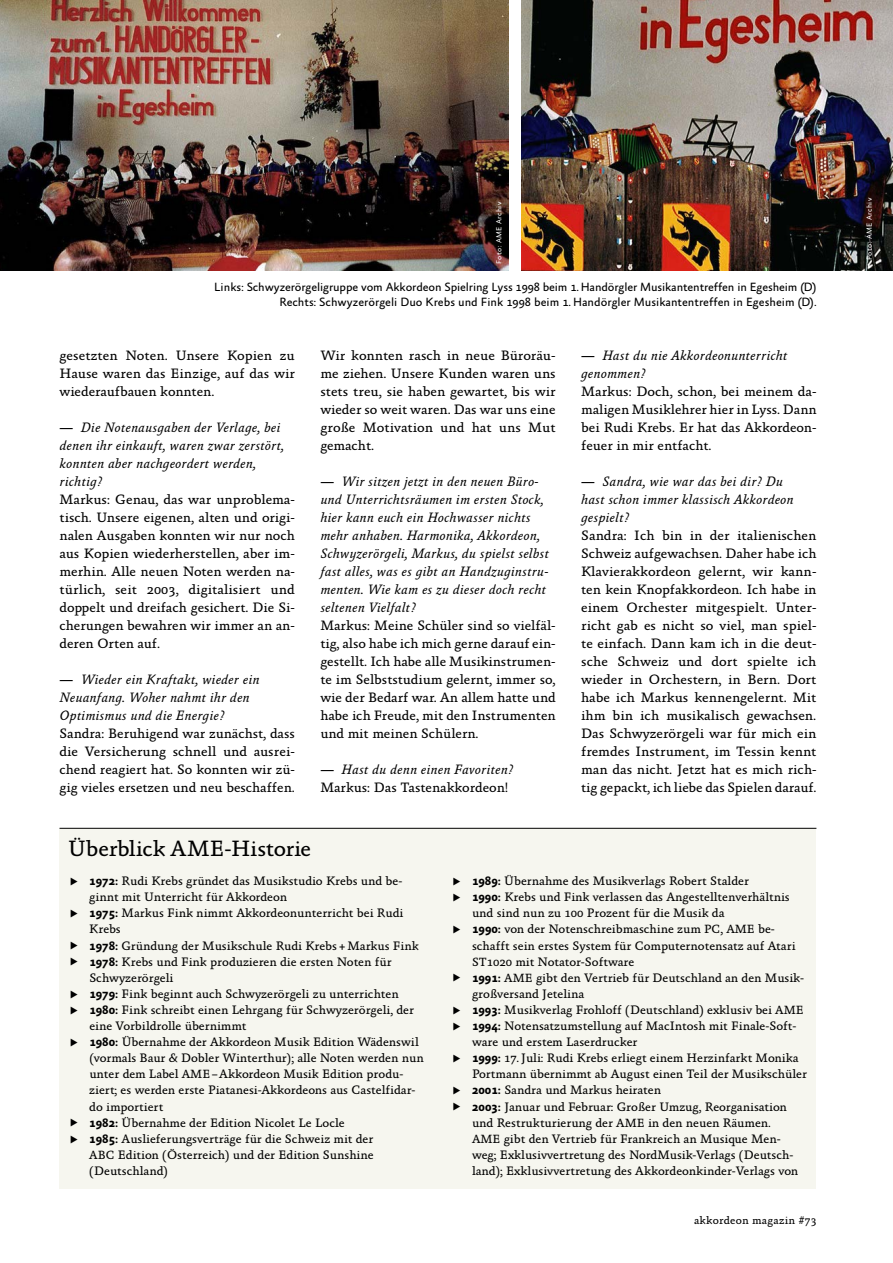
<style>
.page{position:relative;width:893px;height:1263px;background:#fff}
.page>*{position:absolute;margin:0;border:0;box-sizing:border-box;transform-origin:0 0}
.t1{font:22.5px "Absara";letter-spacing:-.01em;color:#000}
.t2{font:13.8px/18px "Absara";color:#000;text-align:justify}
.t3{font:italic 13.8px/18px "Absara";color:#000}
.t4{font:12.45px/16px "Absara";color:#000}
.t5{font:12.15px/15px "Absara Sans";letter-spacing:-.01em;color:#000;text-align:right}
.t6{font:11.25px "Absara";letter-spacing:.025em;color:#000}
.t7{font:7.5px "Absara Sans";letter-spacing:.05em;color:#fff}
.s1{font-weight:500;font-style:normal}
.s2{font-weight:500}
.s3{font-style:italic}
.s4{font-family:"Absara Sans";font-weight:700}
.s5{font-size:12.15px}
</style>
<div class="page">
<img style="left:521px;top:0;width:372px;height:270px">
<img style="left:0;top:0;width:508px;height:270px">
<div style="left:60px;top:828px;width:756px;height:360px;background:#f6f6ef"></div>
<hr style="left:60px;top:828px;width:756px;height:1px;background:#000">
<p class="t7" style="left:495px;top:264px;width:63px;rotate:-90deg">Foto: AME Archiv</p>
<p class="t7" style="left:865px;top:260px;width:63px;rotate:-90deg">Foto: AME Archiv</p>
<p class="t5" style="left:214px;top:280px;width:604px">Links: Schwyzerörgeligruppe vom Akkordeon Spielring Lyss 1998 beim 1. Handörgler Musikantentreffen in Egesheim (D)<br>Rechts: Schwyzerörgeli Duo Krebs und Fink 1998 beim 1. Handörgler Musikantentreffen in Egesheim (D).</p>
<p class="t2" style="left:60px;top:347px;width:237px">gesetzten Noten. Unsere Kopien zu Hause waren das Einzige, auf das wir wiederaufbauen konnten.</p>
<p class="t3" style="left:60px;top:419px;width:226px"><span class="s1">—</span> Die Notenausgaben der Verlage, bei denen ihr einkauft, waren zwar zerstört, konnten aber nachgeordert werden, richtig?</p>
<p class="t2" style="left:60px;top:491px;width:237px">Markus: Genau, das war unproblema&shy;tisch. Unsere eigenen, alten und origi&shy;nalen Ausgaben konnten wir nur noch aus Kopien wiederherstellen, aber im&shy;merhin. Alle neuen Noten werden na&shy;türlich, seit 2003, digitalisiert und doppelt und dreifach gesichert. Die Si&shy;cherungen bewahren wir immer an an&shy;deren Orten auf.</p>
<p class="t3" style="left:60px;top:671px;width:202px"><span class="s1">—</span> Wieder ein Kraftakt, wieder ein<br>Neuanfang. Woher nahmt ihr den<br>Optimismus und die Energie?</p>
<p class="t2" style="left:60px;top:725px;width:237px">Sandra: Beruhigend war zunächst, dass die Versicherung schnell und ausrei&shy;chend reagiert hat. So konnten wir zü&shy;gig vieles ersetzen und neu beschaffen.</p>
<p class="t2" style="left:320px;top:347px;width:237px">Wir konnten rasch in neue Büroräu&shy;me ziehen. Unsere Kunden waren uns stets treu, sie haben gewartet, bis wir wieder so weit waren. Das war uns eine große Motivation und hat uns Mut gemacht.</p>
<p class="t3" style="left:320px;top:473px;width:230px"><span class="s1">—</span> Wir sitzen jetzt in den neuen Büro&shy;und Unterrichtsräumen im ersten Stock, hier kann euch ein Hochwasser nichts mehr anhaben. Harmonika, Akkordeon, Schwyzerörgeli, Markus, du spielst selbst fast alles, was es gibt an Handzuginstru&shy;menten. Wie kam es zu dieser doch recht seltenen Vielfalt?</p>
<p class="t2" style="left:320px;top:617px;width:237px">Markus: Meine Schüler sind so vielfäl&shy;tig, also habe ich mich gerne darauf ein&shy;gestellt. Ich habe alle Musikinstrumen&shy;te im Selbststudium gelernt, immer so, wie der Bedarf war. An allem hatte und habe ich Freude, mit den Instrumenten und mit meinen Schülern.</p>
<p class="t2" style="left:320px;top:761px;width:195px"><span class="s2">—</span> <span class="s3">Hast du denn einen Favoriten?<br></span>Markus: Das Tastenakkordeon!</p>
<p class="t3" style="left:581px;top:347px;width:208px"><span class="s1">—</span> Hast du nie Akkordeonunterricht genommen?</p>
<p class="t2" style="left:581px;top:383px;width:237px">Markus: Doch, schon, bei meinem da&shy;maligen Musiklehrer hier in Lyss. Dann bei Rudi Krebs. Er hat das Akkordeon&shy;feuer in mir entfacht.</p>
<p class="t3" style="left:581px;top:473px;width:214px"><span class="s1">—</span> Sandra, wie war das bei dir? Du hast schon immer klassisch Akkordeon gespielt?</p>
<p class="t2" style="left:581px;top:527px;width:237px">Sandra: Ich bin in der italienischen Schweiz aufgewachsen. Daher habe ich Klavierakkordeon gelernt, wir kann&shy;ten kein Knopfakkordeon. Ich habe in einem Orchester mitgespielt. Unter&shy;richt gab es nicht so viel, man spiel&shy;te einfach. Dann kam ich in die deut&shy;sche Schweiz und dort spielte ich wieder in Orchestern, in Bern. Dort habe ich Markus kennengelernt. Mit ihm bin ich musikalisch gewachsen.<br>Das Schwyzerörgeli war für mich ein fremdes Instrument, im Tessin kennt man das nicht. Jetzt hat es mich rich&shy;tig gepackt, ich liebe das Spielen darauf.</p>
<h1 class="t1" style="left:68px;top:835px;width:245px">Überblick AME-Historie</h1>
<p class="t4" style="left:89px;top:873px;width:336px"><span class="s4">1972:</span> Rudi Krebs gründet das Musikstudio Krebs und be&shy;ginnt mit Unterricht für Akkordeon<br><span class="s4">1975:</span> Markus Fink nimmt Akkordeonunterricht bei Rudi Krebs<br><span class="s4">1978:</span> Gründung der Musikschule Rudi Krebs + Markus Fink <span class="s4">1978:</span> Krebs und Fink produzieren die ersten Noten für Schwyzerörgeli<br><span class="s4">1979:</span> Fink beginnt auch Schwyzerörgeli zu unterrichten <span class="s4">1980:</span> Fink schreibt einen Lehrgang für Schwyzerörgeli, der eine Vorbildrolle übernimmt<br><span class="s4">1980:</span> Übernahme der Akkordeon Musik Edition Wädenswil (vormals Baur &amp; Dobler Winterthur); alle Noten werden nun unter dem Label <span class="s5">AME–</span>Akkordeon Musik Edition produ&shy;ziert; es werden erste Piatanesi-Akkordeons aus Castelfidar&shy;do importiert<br><span class="s4">1982:</span> Übernahme der Edition Nicolet Le Locle<br><span class="s4">1985:</span> Auslieferungsverträge für die Schweiz mit der<br><span class="s5">ABC</span> Edition (Österreich) und der Edition Sunshine (Deutschland)</p>
<p class="t4" style="left:472px;top:873px;width:336px"><span class="s4">1989:</span> Übernahme des Musikverlags Robert Stalder<br><span class="s4">1990:</span> Krebs und Fink verlassen das Angestelltenverhältnis und sind nun zu 100 Prozent für die Musik da<br><span class="s4">1990:</span> von der Notenschreibmaschine zum <span class="s5">PC</span>, <span class="s5">AME</span> be&shy;schafft sein erstes System für Computernotensatz auf Atari <span class="s5">ST</span>1020 mit Notator-Software<br><span class="s4">1991:</span> <span class="s5">AME</span> gibt den Vertrieb für Deutschland an den Musik&shy;großversand Jetelina<br><span class="s4">1993:</span> Musikverlag Frohloff (Deutschland) exklusiv bei <span class="s5">AME </span><span class="s4">1994:</span> Notensatzumstellung auf MacIntosh mit Finale-Soft&shy;ware und erstem Laserdrucker<br><span class="s4">1999:</span> 17. Juli: Rudi Krebs erliegt einem Herzinfarkt Monika Portmann übernimmt ab August einen Teil der Musikschüler <span class="s4">2001:</span> Sandra und Markus heiraten<br><span class="s4">2003:</span> Januar und Februar: Großer Umzug, Reorganisation und Restrukturierung der <span class="s5">AME</span> in den neuen Räumen.<br><span class="s5">AME</span> gibt den Vertrieb für Frankreich an Musique Men&shy;weg; Exklusivvertretung des NordMusik-Verlags (Deutsch&shy;land); Exklusivvertretung des Akkordeonkinder-Verlags von</p>
<p class="t6" style="left:694px;top:1214px;width:124px">akkordeon magazin #73</p>
</div>
